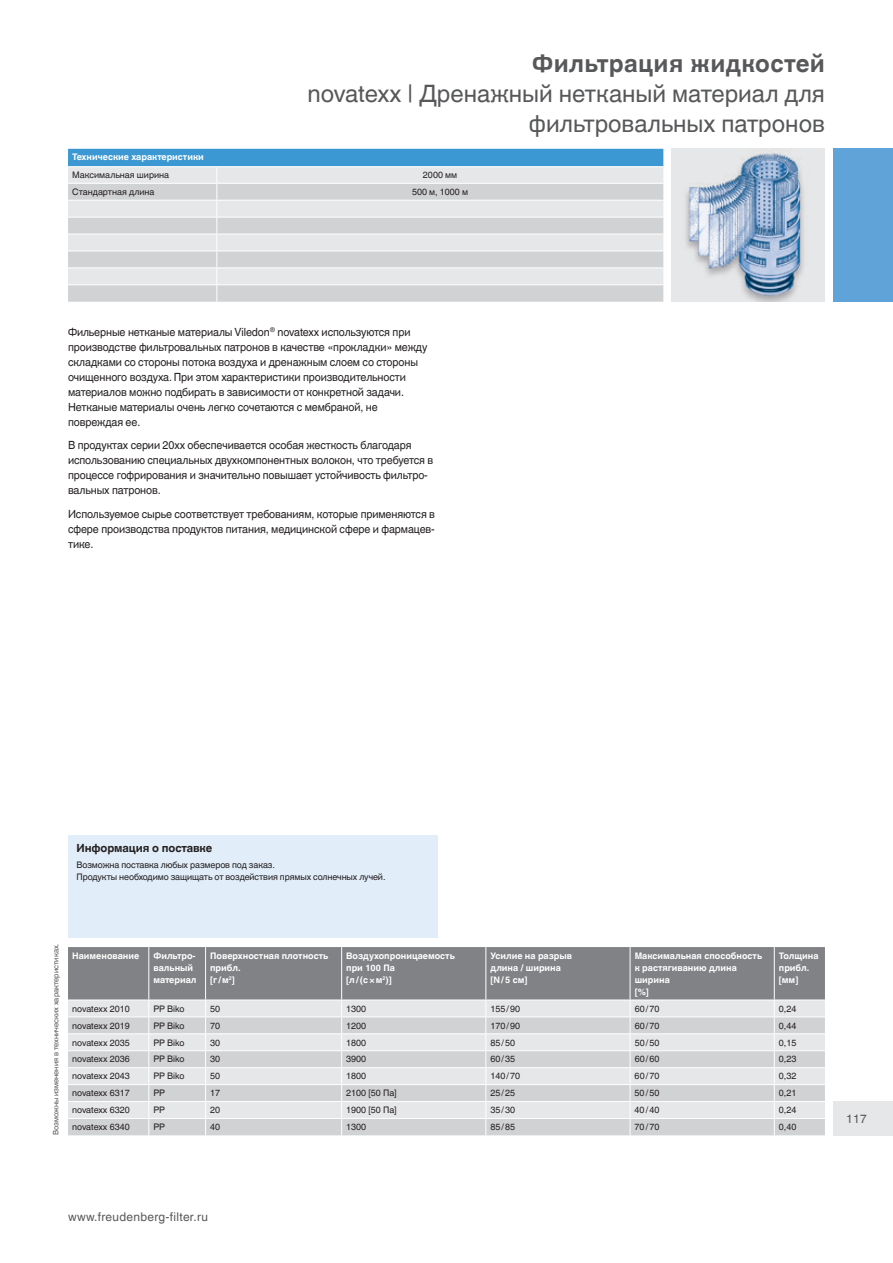
<style>
.page{position:relative;width:893px;height:1263px;background:#fff}
.page>*{position:absolute;margin:0;border:0;box-sizing:border-box;transform-origin:0 0}
.t1{font:24px/30px "Helvetica World";color:#57585a;text-align:right}
.t2{font:700 24px "Helvetica World";letter-spacing:.015em;color:#57585a}
.t3{font:12px "Helvetica World";letter-spacing:.025em;color:#57585a}
.t4{font:11.25px/15px "Helvetica World";letter-spacing:-.01em;color:#231f20;scale:.96 1}
.t5{font:700 11.25px "Helvetica World";letter-spacing:-.01em;color:#231f20}
.t6{font:9px/12px "Helvetica World";color:#231f20}
.t7{font:700 9px/12px "Helvetica World";color:#fff}
.t8{font:7.5px "Helvetica World";color:#57585a}
</style>
<div class="page">
<div style="left:833px;top:1101px;width:60px;height:34px;background:#e6e7e9"></div>
<div style="left:833px;top:149px;width:60px;height:153px;background:#60a3d8"></div>
<svg style="left:68px;top:149px;width:595px;height:153px;background:#cbd6de"></svg>
<img style="left:672px;top:149px;width:153px;height:153px">
<svg style="left:68px;top:947px;width:757px;height:188px;background:#c3c5c7"></svg>
<div style="left:68px;top:835px;width:370px;height:102px;background:#e1edf8"></div>
<h1 class="t2" style="left:532px;top:50px;width:294px">Фильтрация жидкостей</h1>
<h1 class="t1" style="left:307px;top:79px;width:519px">novatexx | Дренажный нетканый материал для фильтровальных патронов</h1>
<p class="t7" style="left:72px;top:151px;width:133px">Технические характеристики</p>
<p class="t6" style="left:72px;top:169px;width:98px">Максимальная ширина</p>
<p class="t6" style="left:423px;top:169px;width:36px">2000 мм</p>
<p class="t6" style="left:72px;top:186px;width:84px">Стандартная длина</p>
<p class="t6" style="left:412px;top:186px;width:58px">500 м, 1000 м</p>
<p class="t4" style="left:68px;top:324px;width:376px">Фильерные нетканые материалы Viledon<sup>®</sup> novatexx используются при производстве фильтровальных патронов в качестве «прокладки» между складками со стороны потока воздуха и дренажным слоем со стороны очищенного воздуха. При этом характеристики производительности материалов можно подбирать в зависимости от конкретной задачи.<br>Нетканые материалы очень легко сочетаются с мембраной, не повреждая ее.</p>
<p class="t4" style="left:68px;top:438px;width:382px">В продуктах серии 20хх обеспечивается особая жесткость благодаря использованию специальных двухкомпонентных волокон, что требуется в процессе гофрирования и значительно повышает устойчивость фильтро&shy;вальных патронов.</p>
<p class="t4" style="left:68px;top:506px;width:384px;text-align:justify">Используемое сырье соответствует требованиям, которые применяются в сфере производства продуктов питания, медицинской сфере и фармацев&shy;тике.</p>
<p class="t5" style="left:77px;top:841px;width:137px">Информация о поставке</p>
<p class="t6" style="left:77px;top:859px;width:310px">Возможна поставка любых размеров под заказ.<br>Продукты необходимо защищать от воздействия прямых солнечных лучей.</p>
<p class="t8" style="left:52px;top:1135px;width:193px;rotate:-90deg">Возможны изменения в технических характеристиках.</p>
<p class="t7" style="left:72px;top:950px;width:69px">Наименование</p>
<p class="t7" style="left:153px;top:950px;width:45px">Фильтро&shy;вальный материал</p>
<p class="t7" style="left:210px;top:950px;width:120px">Поверхностная плотность прибл.<br>[г /м<sup>2</sup>]</p>
<p class="t7" style="left:346px;top:950px;width:110px">Воздухопроницаемость при 100 Па<br>[л/(с×м<sup>2</sup>)]</p>
<p class="t7" style="left:490px;top:950px;width:83px">Усилие на разрыв длина / ширина [N/5 см]</p>
<p class="t7" style="left:635px;top:950px;width:129px">Максимальная способность к растягиванию длина ширина<br>[%]</p>
<p class="t7" style="left:779px;top:950px;width:41px">Толщина прибл. [мм]</p>
<p class="t6" style="left:72px;top:1002px;width:59px">novatexx 2010</p>
<p class="t6" style="left:153px;top:1002px;width:33px">PP Biko</p>
<p class="t6" style="left:210px;top:1002px;width:12px">50</p>
<p class="t6" style="left:346px;top:1002px;width:22px">1300</p>
<p class="t6" style="left:490px;top:1002px;width:31px">155/90</p>
<p class="t6" style="left:635px;top:1002px;width:26px">60/70</p>
<p class="t6" style="left:779px;top:1002px;width:19px">0,24</p>
<p class="t6" style="left:72px;top:1019px;width:59px">novatexx 2019</p>
<p class="t6" style="left:153px;top:1019px;width:33px">PP Biko</p>
<p class="t6" style="left:210px;top:1019px;width:12px">70</p>
<p class="t6" style="left:346px;top:1019px;width:22px">1200</p>
<p class="t6" style="left:490px;top:1019px;width:31px">170/90</p>
<p class="t6" style="left:635px;top:1019px;width:26px">60/70</p>
<p class="t6" style="left:779px;top:1019px;width:19px">0,44</p>
<p class="t6" style="left:72px;top:1036px;width:59px">novatexx 2035</p>
<p class="t6" style="left:153px;top:1036px;width:33px">PP Biko</p>
<p class="t6" style="left:210px;top:1036px;width:12px">30</p>
<p class="t6" style="left:346px;top:1036px;width:22px">1800</p>
<p class="t6" style="left:490px;top:1036px;width:26px">85/50</p>
<p class="t6" style="left:635px;top:1036px;width:26px">50/50</p>
<p class="t6" style="left:779px;top:1036px;width:19px">0,15</p>
<p class="t6" style="left:72px;top:1053px;width:59px">novatexx 2036</p>
<p class="t6" style="left:153px;top:1053px;width:33px">PP Biko</p>
<p class="t6" style="left:210px;top:1053px;width:12px">30</p>
<p class="t6" style="left:346px;top:1053px;width:22px">3900</p>
<p class="t6" style="left:490px;top:1053px;width:26px">60/35</p>
<p class="t6" style="left:635px;top:1053px;width:26px">60/60</p>
<p class="t6" style="left:779px;top:1053px;width:19px">0,23</p>
<p class="t6" style="left:72px;top:1070px;width:59px">novatexx 2043</p>
<p class="t6" style="left:153px;top:1070px;width:33px">PP Biko</p>
<p class="t6" style="left:210px;top:1070px;width:12px">50</p>
<p class="t6" style="left:346px;top:1070px;width:22px">1800</p>
<p class="t6" style="left:490px;top:1070px;width:31px">140/70</p>
<p class="t6" style="left:635px;top:1070px;width:26px">60/70</p>
<p class="t6" style="left:779px;top:1070px;width:19px">0,32</p>
<p class="t6" style="left:72px;top:1087px;width:59px">novatexx 6317</p>
<p class="t6" style="left:153px;top:1087px;width:13px">PP</p>
<p class="t6" style="left:210px;top:1087px;width:12px">17</p>
<p class="t6" style="left:346px;top:1087px;width:52px">2100 [50 Па]</p>
<p class="t6" style="left:490px;top:1087px;width:26px">25/25</p>
<p class="t6" style="left:635px;top:1087px;width:26px">50/50</p>
<p class="t6" style="left:779px;top:1087px;width:19px">0,21</p>
<p class="t6" style="left:72px;top:1104px;width:59px">novatexx 6320</p>
<p class="t6" style="left:153px;top:1104px;width:13px">PP</p>
<p class="t6" style="left:210px;top:1104px;width:12px">20</p>
<p class="t6" style="left:346px;top:1104px;width:52px">1900 [50 Па]</p>
<p class="t6" style="left:490px;top:1104px;width:26px">35/30</p>
<p class="t6" style="left:635px;top:1104px;width:26px">40/40</p>
<p class="t6" style="left:779px;top:1104px;width:19px">0,24</p>
<p class="t6" style="left:72px;top:1121px;width:59px">novatexx 6340</p>
<p class="t6" style="left:153px;top:1121px;width:13px">PP</p>
<p class="t6" style="left:210px;top:1121px;width:12px">40</p>
<p class="t6" style="left:346px;top:1121px;width:22px">1300</p>
<p class="t6" style="left:490px;top:1121px;width:26px">85/85</p>
<p class="t6" style="left:635px;top:1121px;width:26px">70/70</p>
<p class="t6" style="left:779px;top:1121px;width:19px">0,40</p>
<p class="t3" style="left:846px;top:1111px;width:22px">117</p>
<p class="t3" style="left:68px;top:1210px;width:141px">www.freudenberg-filter.ru</p>
</div>
